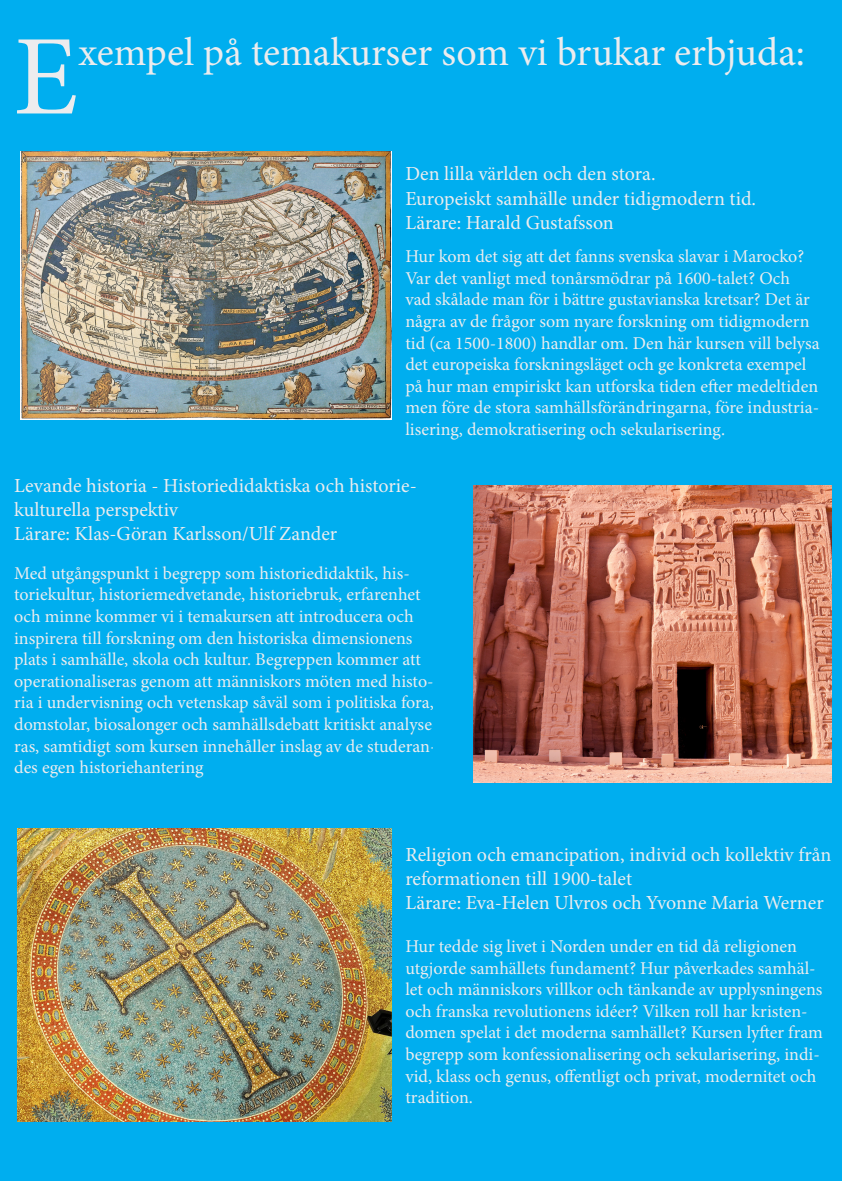
<style>
.page{position:relative;width:842px;height:1191px;background:#fff}
.page>*{position:absolute;margin:0;border:0;box-sizing:border-box;transform-origin:0 0}
.t1{font:113.8px "Minion Pro";color:#ececee}
.t2{font:40px "Minion Pro";color:#ececee}
.t3{font:20px/24px "Minion Pro";color:#ececee}
.t4{font:18px/21.6px "Minion Pro";color:#ececee}
</style>
<div class="page">
<div style="left:0;top:0;width:842px;height:128px;background:#00aeef"></div>
<div style="left:391px;top:128px;width:451px;height:343px;background:#00aeef"></div>
<div style="left:0;top:471px;width:434px;height:342px;background:#00aeef"></div>
<div style="left:0;top:128px;width:391px;height:343px;background:#00aeef"></div>
<img style="left:21px;top:151px;width:370px;height:269px">
<div style="left:434px;top:471px;width:408px;height:328px;background:#00aeef"></div>
<img style="left:473px;top:485px;width:359px;height:298px">
<div style="left:391px;top:799px;width:451px;height:381px;background:#00aeef"></div>
<div style="left:0;top:813px;width:391px;height:367px;background:#00aeef"></div>
<img style="left:17px;top:828px;width:374px;height:293px">
<p class="t1" style="left:14px;top:1px;width:66px">E</p>
<p class="t2" style="left:78px;top:26px;width:728px">xempel på temakurser som vi brukar erbjuda:</p>
<p class="t3" style="left:405px;top:162px;width:252px">Den lilla världen och den stora.</p>
<p class="t3" style="left:405px;top:186px;width:352px">Europeiskt samhälle under tidigmodern tid.</p>
<p class="t3" style="left:405px;top:210px;width:210px">Lärare: Harald Gustafsson</p>
<p class="t4" style="left:405px;top:246px;width:416px">Hur kom det sig att det fanns svenska slavar i Marocko?<br>Var det vanligt med tonårsmödrar på 1600-talet? Och vad skålade man för i bättre gustavianska kretsar? Det är några av de frågor som nyare forskning om tidigmodern tid (ca 1500-1800) handlar om. Den här kursen vill belysa det europeiska forskningsläget och ge konkreta exempel på hur man empiriskt kan utforska tiden efter medeltiden men före de stora samhällsförändringarna, före industria&shy;lisering, demokratisering och sekularisering.</p>
<p class="t3" style="left:14px;top:474px;width:404px">Levande historia - Historiedidaktiska och historie&shy;kulturella perspektiv<br>Lärare: Klas-Göran Karlsson/Ulf Zander</p>
<p class="t4" style="left:14px;top:562px;width:426px">Med utgångspunkt i begrepp som historiedidaktik, his&shy;toriekultur, historiemedvetande, historiebruk, erfarenhet och minne kommer vi i temakursen att introducera och inspirera till forskning om den historiska dimensionens plats i samhälle, skola och kultur. Begreppen kommer att operationaliseras genom att människors möten med histo&shy;ria i undervisning och vetenskap såväl som i politiska fora, domstolar, biosalonger och samhällsdebatt kritiskt analyse&shy;ras, samtidigt som kursen innehåller inslag av de studeran&shy;des egen historiehantering</p>
<p class="t3" style="left:405px;top:842px;width:428px">Religion och emancipation, individ och kollektiv från reformationen till 1900-talet</p>
<p class="t3" style="left:405px;top:890px;width:420px">Lärare: Eva-Helen Ulvros och Yvonne Maria Werner</p>
<p class="t4" style="left:405px;top:935px;width:419px">Hur tedde sig livet i Norden under en tid då religionen utgjorde samhällets fundament? Hur påverkades samhäl&shy;let och människors villkor och tänkande av upplysningens och franska revolutionens idéer? Vilken roll har kristen&shy;domen spelat i det moderna samhället? Kursen lyfter fram begrepp som konfessionalisering och sekularisering, indi&shy;vid, klass och genus, offentligt och privat, modernitet och tradition.</p>
</div>
